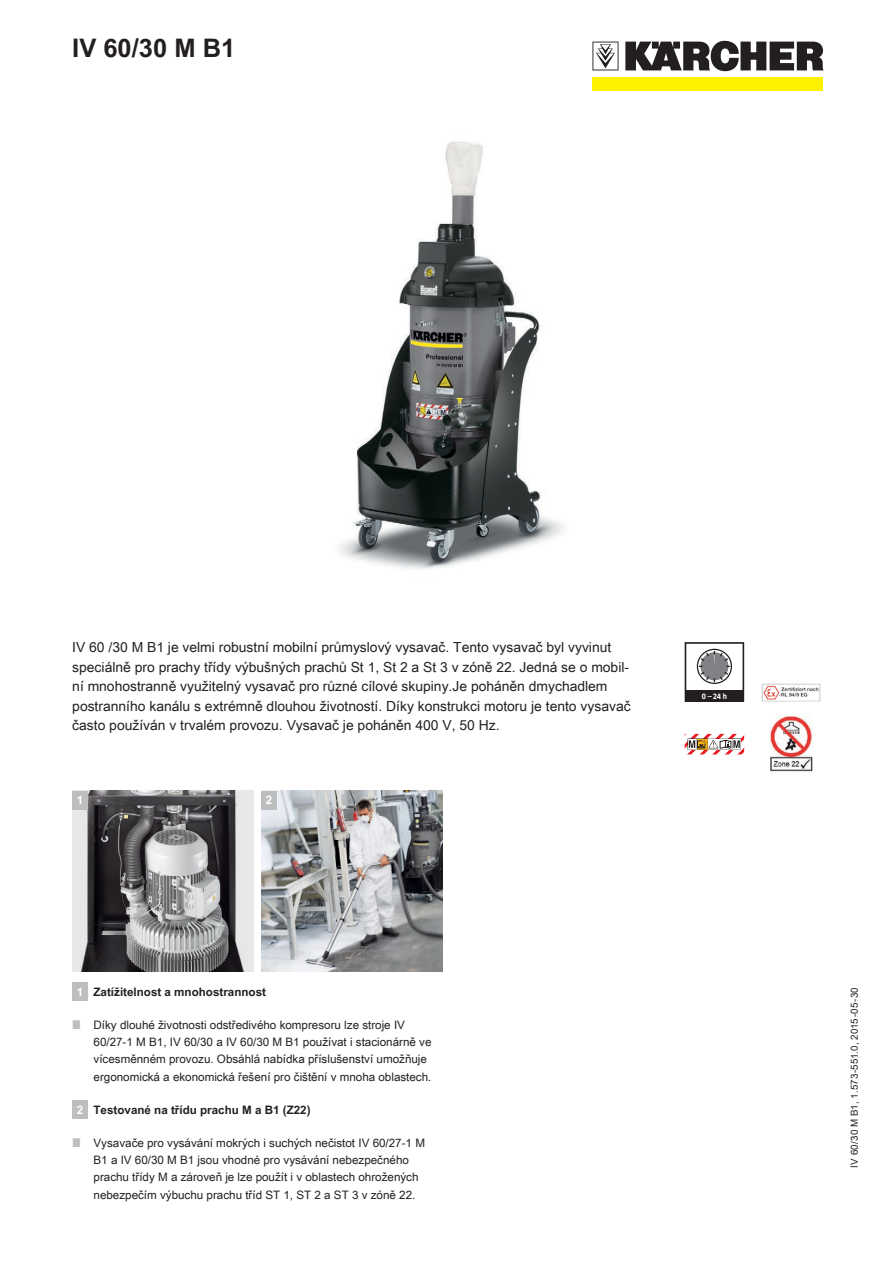
<style>
.page{position:relative;width:893px;height:1263px;background:#fff}
.page>*{position:absolute;margin:0;border:0;box-sizing:border-box;transform-origin:0 0}
.t1{font:700 25.5px "Arial Unicode MS";color:#231f20}
.t2{font:13.8px/19.5px "Arial Unicode MS";color:#231f20}
.t3{font:11.7px/17.2px "Arial Unicode MS";color:#231f20}
.t4{font:700 11.7px "Arial Unicode MS";color:#231f20}
.t5{font:700 11.7px "Arial Unicode MS";color:#fff}
.t6{font:9.75px "Arial Unicode MS";letter-spacing:.02em;color:#231f20}
.t7{font:700 7.2px "Clan Pro Narr";color:#fff}
</style>
<div class="page">
<svg style="left:625px;top:41px;width:199px;height:30px"></svg>
<svg style="left:592px;top:42px;width:26px;height:28px"></svg>
<div style="left:592px;top:77px;width:231px;height:14px;background:#fff200"></div>
<img style="left:339px;top:141px;width:225px;height:429px">
<svg style="left:685px;top:642px;width:59px;height:60px"></svg>
<img style="left:761px;top:683px;width:60px;height:19px">
<svg style="left:685px;top:734px;width:59px;height:20px"></svg>
<img style="left:770px;top:715px;width:43px;height:57px">
<img style="left:72px;top:791px;width:181px;height:181px">
<img style="left:261px;top:791px;width:181px;height:181px">
<div style="left:72px;top:791px;width:16px;height:19px;background:#bcbec0"></div>
<div style="left:261px;top:791px;width:16px;height:19px;background:#bcbec0"></div>
<div style="left:72px;top:982px;width:16px;height:19px;background:#bcbec0"></div>
<div style="left:72px;top:1100px;width:16px;height:19px;background:#bcbec0"></div>
<h1 class="t1" style="left:72px;top:30px;width:164px">IV 60/30 M B1</h1>
<p class="t2" style="left:72px;top:637px;width:560px">IV 60 /30 M B1 je velmi robustní mobilní průmyslový vysavač. Tento vysavač byl vyvinut speciálně pro prachy třídy výbušných prachů St 1, St 2 a St 3 v zóně 22. Jedná se o mobil&shy;ní mnohostranně využitelný vysavač pro různé cílové skupiny.Je poháněn dmychadlem postranního kanálu s extrémně dlouhou životností. Díky konstrukci motoru je tento vysavač často používán v trvalém provozu. Vysavač je poháněn 400 V, 50 Hz.</p>
<p class="t5" style="left:77px;top:792px;width:8px">1</p>
<p class="t5" style="left:266px;top:792px;width:8px">2</p>
<p class="t7" style="left:702px;top:692px;width:27px">0—24 h</p>
<p class="t5" style="left:77px;top:983px;width:8px">1</p>
<p class="t5" style="left:77px;top:1101px;width:8px">2</p>
<p class="t4" style="left:94px;top:983px;width:174px">Zatížitelnost a mnohostrannost</p>
<p class="t3" style="left:94px;top:1016px;width:339px">Díky dlouhé životnosti odstředivého kompresoru lze stroje IV 60/27-1 M B1, IV 60/30 a IV 60/30 M B1 používat i stacionárně ve vícesměnném provozu. Obsáhlá nabídka příslušenství umožňuje ergonomická a ekonomická řešení pro čištění v mnoha oblastech.</p>
<p class="t4" style="left:94px;top:1101px;width:219px">Testované na třídu prachu M a B1 (Z22)</p>
<p class="t3" style="left:94px;top:1134px;width:333px">Vysavače pro vysávání mokrých i suchých nečistot IV 60/27-1 M B1 a IV 60/30 M B1 jsou vhodné pro vysávání nebezpečného prachu třídy M a zároveň je lze použít i v oblastech ohrožených nebezpečím výbuchu prachu tříd ST 1, ST 2 a ST 3 v zóně 22.</p>
<p class="t6" style="left:847px;top:1168px;width:182px;rotate:-90deg">IV 60/30 M B1, 1.573-551.0, 2015-05-30</p>
</div>
